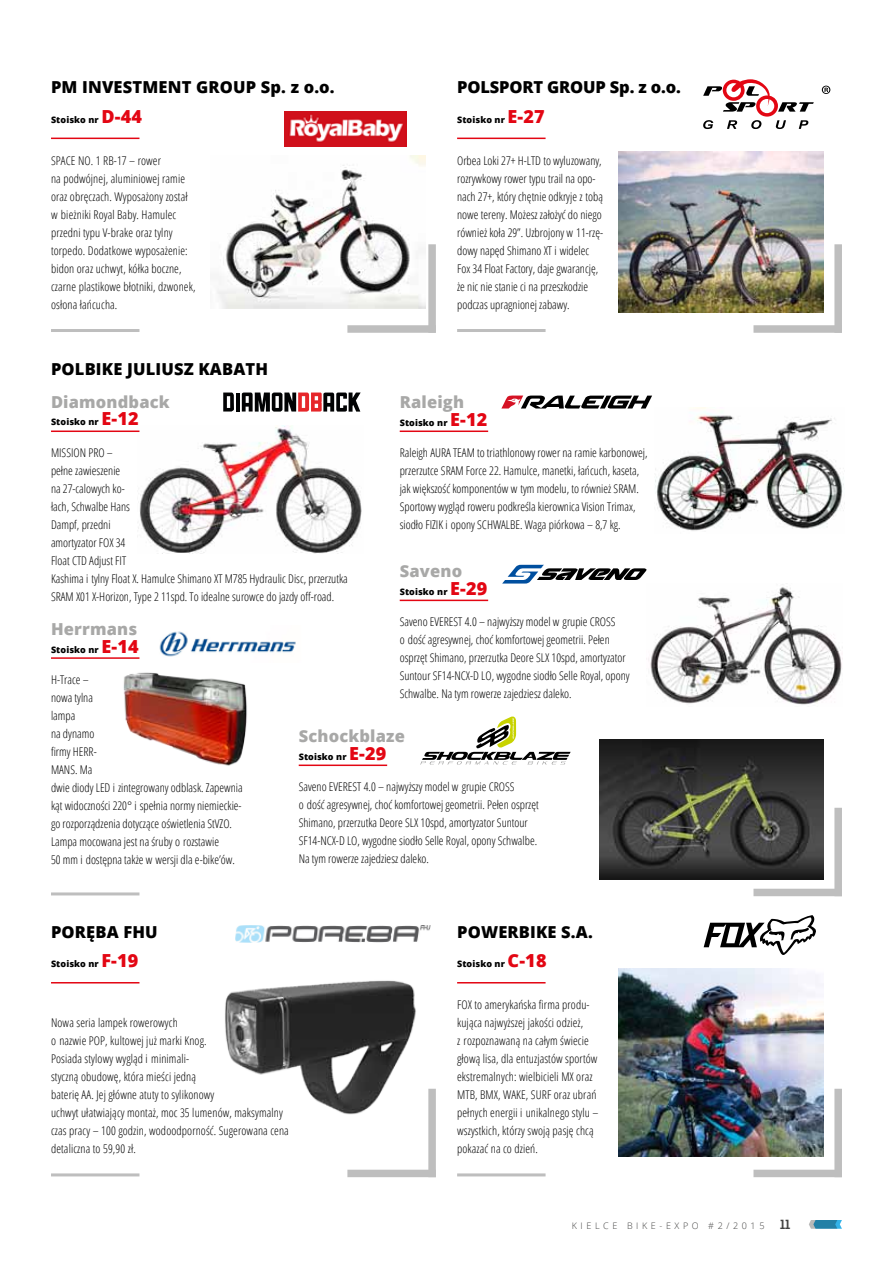
<style>
.page{position:relative;width:893px;height:1263px;background:#fff}
.page>*{position:absolute;margin:0;border:0;box-sizing:border-box;transform-origin:0 0}
.t1{font:800 16.5px "Open Sans";letter-spacing:.01em;color:#000}
.t2{font:800 16.5px "Open Sans";letter-spacing:.01em;color:#a8a8a7}
.t3{font:800 16.5px "Open Sans";letter-spacing:-.01em;color:#000}
.t4{font:300 condensed 12px/18px "Open Sans";color:#000}
.t5{font:700 12px "Kelson Sans";color:#424241}
.t6{font:800 9px "Open Sans";letter-spacing:.01em;color:#000}
.t7{font:300 9px "Open Sans";letter-spacing:.4em;color:#424241}
.s1{font-size:18px;color:#e30613}
</style>
<div class="page">
<img style="left:138px;top:426px;width:224px;height:127px">
<hr style="left:51px;top:329px;width:88px;height:3px;background:#bebebe">
<hr style="left:51px;top:892px;width:88px;height:3px;background:#bebebe">
<hr style="left:51px;top:1173px;width:88px;height:3px;background:#bebebe">
<hr style="left:457px;top:329px;width:89px;height:3px;background:#bebebe">
<hr style="left:457px;top:1173px;width:89px;height:3px;background:#bebebe">
<hr style="left:51px;top:138px;width:88px;height:1px;background:#e30613">
<hr style="left:51px;top:430px;width:88px;height:2px;background:#e30613">
<hr style="left:400px;top:430px;width:88px;height:2px;background:#e30613">
<hr style="left:400px;top:600px;width:88px;height:1px;background:#e30613">
<hr style="left:299px;top:764px;width:88px;height:2px;background:#e30613">
<hr style="left:51px;top:657px;width:88px;height:2px;background:#e30613">
<hr style="left:51px;top:982px;width:88px;height:1px;background:#e30613">
<hr style="left:457px;top:138px;width:89px;height:1px;background:#e30613">
<hr style="left:457px;top:982px;width:89px;height:1px;background:#e30613">
<div style="left:347px;top:325px;width:89px;height:8px;background:#bebebe"></div>
<div style="left:428px;top:244px;width:8px;height:89px;background:#bebebe"></div>
<div style="left:347px;top:1170px;width:89px;height:7px;background:#bebebe"></div>
<div style="left:428px;top:1089px;width:8px;height:88px;background:#bebebe"></div>
<div style="left:753px;top:325px;width:89px;height:8px;background:#bebebe"></div>
<div style="left:834px;top:244px;width:8px;height:89px;background:#bebebe"></div>
<div style="left:753px;top:889px;width:89px;height:7px;background:#bebebe"></div>
<div style="left:834px;top:808px;width:8px;height:88px;background:#bebebe"></div>
<div style="left:753px;top:1170px;width:89px;height:7px;background:#bebebe"></div>
<div style="left:834px;top:1089px;width:8px;height:88px;background:#bebebe"></div>
<img style="left:285px;top:112px;width:122px;height:35px">
<img style="left:217px;top:156px;width:208px;height:152px">
<img style="left:618px;top:151px;width:205px;height:162px">
<svg style="left:703px;top:79px;width:111px;height:50px"></svg>
<svg style="left:822px;top:86px;width:8px;height:8px"></svg>
<img style="left:235px;top:925px;width:195px;height:18px">
<img style="left:225px;top:980px;width:191px;height:135px">
<img style="left:618px;top:968px;width:205px;height:188px">
<svg style="left:704px;top:915px;width:112px;height:40px"></svg>
<svg style="left:223px;top:392px;width:11px;height:19px"></svg>
<hr style="left:236px;top:392px;width:4px;height:19px;background:#010203">
<svg style="left:242px;top:392px;width:119px;height:20px"></svg>
<img style="left:123px;top:672px;width:124px;height:94px">
<img style="left:159px;top:631px;width:137px;height:26px">
<img style="left:655px;top:407px;width:189px;height:124px">
<svg style="left:501px;top:395px;width:151px;height:14px"></svg>
<img style="left:648px;top:587px;width:195px;height:118px">
<svg style="left:502px;top:565px;width:145px;height:18px"></svg>
<img style="left:600px;top:740px;width:223px;height:139px">
<svg style="left:420px;top:716px;width:151px;height:48px"></svg>
<svg style="left:809px;top:1220px;width:33px;height:9px"></svg>
<h1 class="t1" style="left:51px;top:75px;width:285px">PM INVESTMENT GROUP Sp. z o.o.</h1>
<h1 class="t3" style="left:457px;top:75px;width:225px">POLSPORT GROUP Sp. z o.o.</h1>
<p class="t6" style="left:51px;top:112px;width:92px">Stoisko nr <span class="s1">D-44</span></p>
<p class="t6" style="left:457px;top:112px;width:89px">Stoisko nr <span class="s1">E-27</span></p>
<p class="t4" style="left:51px;top:151px;width:146px">SPACE NO. 1 RB-17 – rower<br>na podwójnej, aluminiowej ramie oraz obręczach. Wyposażony został w bieżniki Royal Baby. Hamulec przedni typu V-brake oraz tylny torpedo. Dodatkowe wyposażenie: bidon oraz uchwyt, kółka boczne, czarne plastikowe błotniki, dzwonek, osłona łańcucha.</p>
<p class="t4" style="left:457px;top:151px;width:147px">Orbea Loki 27+ H-LTD to wyluzowany, rozrywkowy rower typu trail na opo&shy;nach 27+, który chętnie odkryje z tobą nowe tereny. Możesz założyć do niego również koła 29”. Uzbrojony w 11-rzę&shy;dowy napęd Shimano XT i widelec Fox 34 Float Factory, daje gwarancję, że nic nie stanie ci na przeszkodzie podczas upragnionej zabawy.</p>
<h1 class="t1" style="left:51px;top:357px;width:219px">POLBIKE JULIUSZ KABATH</h1>
<h1 class="t2" style="left:51px;top:390px;width:120px">Diamondback</h1>
<h1 class="t2" style="left:400px;top:390px;width:66px">Raleigh</h1>
<p class="t6" style="left:51px;top:415px;width:89px">Stoisko nr <span class="s1">E-12</span></p>
<p class="t6" style="left:400px;top:416px;width:89px">Stoisko nr <span class="s1">E-12</span></p>
<p class="t4" style="left:51px;top:443px;width:298px">MISSION PRO –<br>pełne zawieszenie<br>na 27-calowych ko-<br>łach, Schwalbe Hans<br>Dampf, przedni<br>amortyzator FOX 34<br>Float CTD Adjust FIT<br>Kashima i tylny Float X. Hamulce Shimano XT M785 Hydraulic Disc, przerzutka<br>SRAM X01 X-Horizon, Type 2 11spd. To idealne surowce do jazdy off-road.</p>
<p class="t4" style="left:400px;top:443px;width:249px">Raleigh AURA TEAM to triathlonowy rower na ramie karbonowej, przerzutce SRAM Force 22. Hamulce, manetki, łańcuch, kaseta, jak większość komponentów w tym modelu, to również SRAM.<br>Sportowy wygląd roweru podkreśla kierownica Vision Trimax, siodło FIZIK i opony SCHWALBE. Waga piórkowa – 8,7 kg.</p>
<p class="t4" style="left:400px;top:612px;width:231px">Saveno EVEREST 4.0 – najwyższy model w grupie CROSS<br>o dość agresywnej, choć komfortowej geometrii. Pełen osprzęt Shimano, przerzutka Deore SLX 10spd, amortyzator Suntour SF14-NCX-D LO, wygodne siodło Selle Royal, opony Schwalbe. Na tym rowerze zajedziesz daleko.</p>
<h1 class="t2" style="left:400px;top:559px;width:64px">Saveno</h1>
<p class="t6" style="left:400px;top:585px;width:89px">Stoisko nr <span class="s1">E-29</span></p>
<h1 class="t2" style="left:51px;top:616px;width:88px">Herrmans</h1>
<p class="t6" style="left:51px;top:642px;width:89px">Stoisko nr <span class="s1">E-14</span></p>
<p class="t4" style="left:51px;top:670px;width:193px">H-Trace –<br>nowa tylna<br>lampa<br>na dynamo<br>firmy HERR-<br>MANS. Ma<br>dwie diody LED i zintegrowany odblask. Zapewnia kąt widoczności 220° i spełnia normy niemieckie&shy;go rozporządzenia dotyczące oświetlenia StVZO.<br>Lampa mocowana jest na śruby o rozstawie<br>50 mm i dostępna także w wersji dla e-bike’ów.</p>
<h1 class="t2" style="left:299px;top:724px;width:108px">Schockblaze</h1>
<p class="t6" style="left:299px;top:750px;width:89px">Stoisko nr <span class="s1">E-29</span></p>
<p class="t4" style="left:299px;top:777px;width:242px">Saveno EVEREST 4.0 – najwyższy model w grupie CROSS<br>o dość agresywnej, choć komfortowej geometrii. Pełen osprzęt Shimano, przerzutka Deore SLX 10spd, amortyzator Suntour SF14-NCX-D LO, wygodne siodło Selle Royal, opony Schwalbe.<br>Na tym rowerze zajedziesz daleko.</p>
<h1 class="t1" style="left:51px;top:919px;width:108px">PORĘBA FHU</h1>
<p class="t6" style="left:51px;top:957px;width:89px">Stoisko nr <span class="s1">F-19</span></p>
<p class="t4" style="left:51px;top:1013px;width:239px">Nowa seria lampek rowerowych<br>o nazwie POP, kultowej już marki Knog.<br>Posiada stylowy wygląd i minimali-<br>styczną obudowę, która mieści jedną<br>baterię AA. Jej główne atuty to sylikonowy<br>uchwyt ułatwiający montaż, moc 35 lumenów, maksymalny czas pracy – 100 godzin, wodoodporność. Sugerowana cena detaliczna to 59,90 zł.</p>
<h1 class="t1" style="left:457px;top:919px;width:137px">POWERBIKE S.A.</h1>
<p class="t6" style="left:457px;top:957px;width:91px">Stoisko nr <span class="s1">C-18</span></p>
<p class="t4" style="left:457px;top:995px;width:143px">FOX to amerykańska firma produ&shy;kująca najwyższej jakości odzież,<br>z rozpoznawaną na całym świecie głową lisa, dla entuzjastów sportów ekstremalnych: wielbicieli MX oraz<br>MTB, BMX, WAKE, SURF oraz ubrań pełnych energii i unikalnego stylu – wszystkich, którzy swoją pasję chcą pokazać na co dzień.</p>
<p class="t7" style="left:572px;top:1219px;width:72px">KIELCE BIKE</p>
<p class="t7" style="left:659px;top:1219px;width:24px">-EXPO</p>
<p class="t7" style="left:708px;top:1219px;width:58px">#2/2015</p>
<p class="t5" style="left:780px;top:1217px;width:12px">11</p>
</div>
